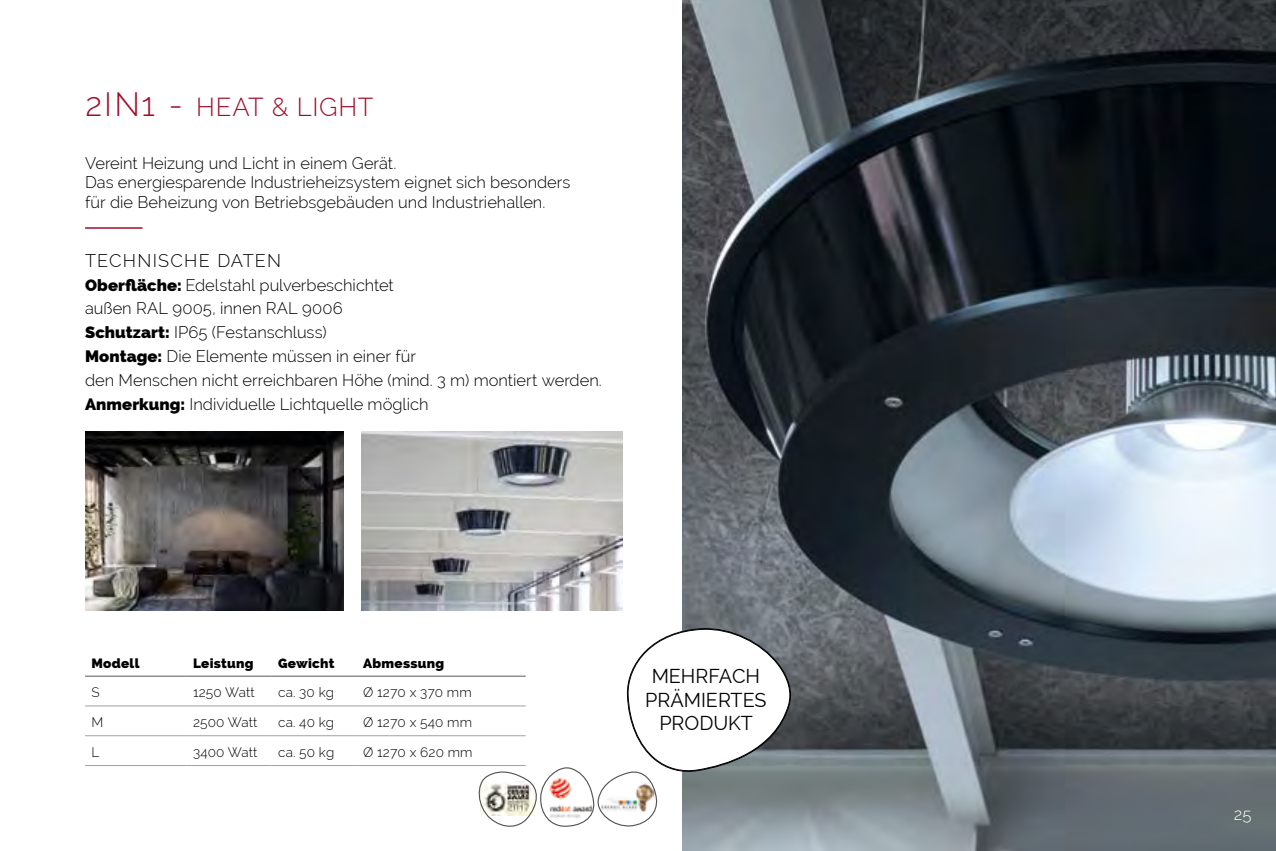
<style>
.page{position:relative;width:1276px;height:851px;background:#fff}
.page>*{position:absolute;margin:0;border:0;box-sizing:border-box;transform-origin:0 0}
.t1{font:300 25.5px "Raleway";letter-spacing:.025em;color:#9f0d28}
.t2{font:19.65px/23.5px "Raleway";color:#000;text-align:center}
.t3{font:300 18px "Raleway";letter-spacing:.065em;color:#000}
.t4{font:300 16.5px/23.7px "Raleway";color:#000}
.t5{font:300 16.5px "Raleway";color:#fff}
.t6{font:300 13.5px "Raleway";letter-spacing:.01em;color:#000}
.t7{font:800 13.5px "Raleway";letter-spacing:.02em;color:#000}
.s1{font-size:33px}
.s2{font-weight:800}
</style>
<div class="page">
<img style="left:682px;top:0;width:594px;height:850px">
<hr style="left:85px;top:705px;width:102px;height:1px;background:#a1a2a4">
<hr style="left:187px;top:705px;width:85px;height:1px;background:#a1a2a4">
<hr style="left:272px;top:705px;width:85px;height:1px;background:#a1a2a4">
<hr style="left:357px;top:705px;width:169px;height:1px;background:#a1a2a4">
<hr style="left:85px;top:735px;width:102px;height:1px;background:#a1a2a4">
<hr style="left:187px;top:735px;width:85px;height:1px;background:#a1a2a4">
<hr style="left:272px;top:735px;width:85px;height:1px;background:#a1a2a4">
<hr style="left:357px;top:735px;width:169px;height:1px;background:#a1a2a4">
<hr style="left:85px;top:765px;width:102px;height:1px;background:#a1a2a4">
<hr style="left:187px;top:765px;width:85px;height:1px;background:#a1a2a4">
<hr style="left:272px;top:765px;width:85px;height:1px;background:#a1a2a4">
<hr style="left:357px;top:765px;width:169px;height:1px;background:#a1a2a4">
<hr style="left:85px;top:675px;width:102px;height:1px;background:#58585a">
<hr style="left:187px;top:675px;width:85px;height:1px;background:#58585a">
<hr style="left:272px;top:675px;width:85px;height:1px;background:#58585a">
<hr style="left:357px;top:675px;width:169px;height:1px;background:#58585a">
<hr style="left:85px;top:227px;width:57px;height:2px;background:#9f0d28">
<img style="left:85px;top:431px;width:259px;height:179px">
<img style="left:361px;top:431px;width:261px;height:179px">
<svg style="left:475px;top:627px;width:324px;height:202px"></svg>
<h1 class="t1" style="left:85px;top:92px;width:290px"><span class="s1">2IN1 -</span> HEAT &amp; LIGHT</h1>
<p class="t4" style="left:85px;top:153px;width:487px;line-height:19.5px">Vereint Heizung und Licht in einem Gerät.<br>Das energiesparende Industrieheizsystem eignet sich besonders für die Beheizung von Betriebsgebäuden und Industriehallen.</p>
<p class="t3" style="left:85px;top:250px;width:197px">TECHNISCHE DATEN</p>
<p class="t4" style="left:85px;top:273px;width:518px"><span class="s2">Oberfläche:</span> Edelstahl pulverbeschichtet<br>außen RAL 9005, innen RAL 9006<br><span class="s2">Schutzart:</span> IP65 (Festanschluss)<br><span class="s2">Montage:</span> Die Elemente müssen in einer für<br>den Menschen nicht erreichbaren Höhe (mind. 3 m) montiert werden.<br><span class="s2">Anmerkung:</span> Individuelle Lichtquelle möglich</p>
<p class="t7" style="left:91px;top:655px;width:50px">Modell</p>
<p class="t7" style="left:193px;top:655px;width:62px">Leistung</p>
<p class="t7" style="left:278px;top:655px;width:58px">Gewicht</p>
<p class="t7" style="left:363px;top:655px;width:82px">Abmessung</p>
<p class="t6" style="left:91px;top:684px;width:10px">S</p>
<p class="t6" style="left:193px;top:684px;width:63px">1250 Watt</p>
<p class="t6" style="left:278px;top:684px;width:57px">ca. 30 kg</p>
<p class="t6" style="left:363px;top:684px;width:110px">Ø 1270 x 370 mm</p>
<p class="t6" style="left:91px;top:714px;width:13px">M</p>
<p class="t6" style="left:193px;top:714px;width:66px">2500 Watt</p>
<p class="t6" style="left:278px;top:714px;width:58px">ca. 40 kg</p>
<p class="t6" style="left:363px;top:714px;width:110px">Ø 1270 x 540 mm</p>
<p class="t6" style="left:91px;top:744px;width:9px">L</p>
<p class="t6" style="left:193px;top:744px;width:66px">3400 Watt</p>
<p class="t6" style="left:278px;top:744px;width:58px">ca. 50 kg</p>
<p class="t6" style="left:363px;top:744px;width:111px">Ø 1270 x 620 mm</p>
<p class="t2" style="left:645px;top:664px;width:123px">MEHRFACH<br>PRÄMIERTES<br>PRODUKT</p>
<p class="t5" style="left:1234px;top:804px;width:19px">25</p>
</div>
